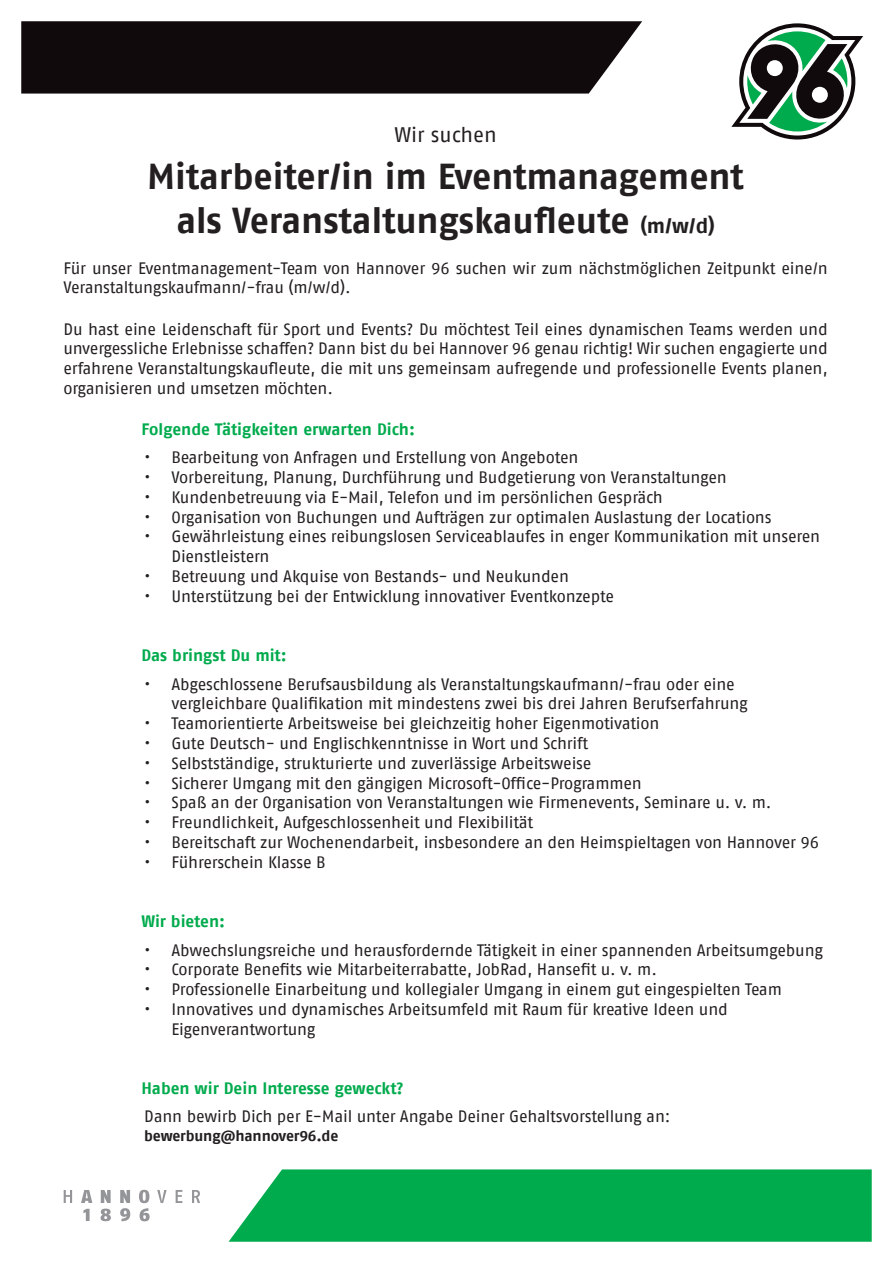
<style>
.page{position:relative;width:893px;height:1263px;background:#fff}
.page>*{position:absolute;margin:0;border:0;box-sizing:border-box;transform-origin:0 0}
.t1{font:36px/43.2px "Fago No Bold Lf";letter-spacing:-.005em;color:#231f20;text-align:center}
.t2{font:21px "Fago No Regular LF";color:#231f20}
.t3{font:16.5px/19.8px "Fago No Regular LF";letter-spacing:-.015em;color:#231f20}
.t4{font:16.5px "Fago No Bold Lf";letter-spacing:-.005em;color:#00ab4d}
.t5{font:15px "Fago No Bold Lf";letter-spacing:-.015em;color:#231f20}
.s1{font-size:21px}
</style>
<div class="page">
<div style="left:229px;top:1169px;width:643px;height:73px;background:#00ab4d"></div>
<svg style="left:21px;top:21px;width:621px;height:73px;background:#1d1618"></svg>
<svg style="left:731px;top:23px;width:132px;height:117px"></svg>
<svg style="left:64px;top:1190px;width:136px;height:31px"></svg>
<p class="t2" style="left:394px;top:123px;width:104px">Wir suchen</p>
<h1 class="t1" style="left:147px;top:155px;width:598px">Mitarbeiter/in im Eventmanagement als Veranstaltungskaufleute <span class="s1">(m/w/d)</span></h1>
<p class="t3" style="left:63px;top:258px;width:766px">Für unser Eventmanagement-Team von Hannover 96 suchen wir zum nächstmöglichen Zeitpunkt eine/n<br>Veranstaltungskaufmann/-frau (m/w/d).</p>
<p class="t3" style="left:63px;top:319px;width:766px;text-align:justify">Du hast eine Leidenschaft für Sport und Events? Du möchtest Teil eines dynamischen Teams werden und unvergessliche Erlebnisse schaffen? Dann bist du bei Hannover 96 genau richtig! Wir suchen engagierte und erfahrene Veranstaltungskaufleute, die mit uns gemeinsam aufregende und professionelle Events planen, organisieren und umsetzen möchten.</p>
<p class="t4" style="left:141px;top:419px;width:275px">Folgende Tätigkeiten erwarten Dich:</p>
<p class="t3" style="left:144px;top:447px;width:436px">• Bearbeitung von Anfragen und Erstellung von Angeboten</p>
<p class="t3" style="left:144px;top:467px;width:584px">• Vorbereitung, Planung, Durchführung und Budgetierung von Veranstaltungen</p>
<p class="t3" style="left:144px;top:487px;width:520px">• Kundenbetreuung via E-Mail, Telefon und im persönlichen Gespräch</p>
<p class="t3" style="left:144px;top:507px;width:629px">• Organisation von Buchungen und Aufträgen zur optimalen Auslastung der Locations</p>
<p class="t3" style="left:171px;top:527px;width:650px;text-indent:-27px">• Gewährleistung eines reibungslosen Serviceablaufes in enger Kommunikation mit unseren<br>Dienstleistern</p>
<p class="t3" style="left:144px;top:566px;width:426px">• Betreuung und Akquise von Bestands- und Neukunden</p>
<p class="t3" style="left:144px;top:586px;width:472px">• Unterstützung bei der Entwicklung innovativer Eventkonzepte</p>
<p class="t4" style="left:141px;top:646px;width:147px">Das bringst Du mit:</p>
<p class="t3" style="left:171px;top:674px;width:578px;text-indent:-27px">• Abgeschlossene Berufsausbildung als Veranstaltungskaufmann/-frau oder eine vergleichbare Qualifikation mit mindestens zwei bis drei Jahren Berufserfahrung</p>
<p class="t3" style="left:144px;top:713px;width:517px">• Teamorientierte Arbeitsweise bei gleichzeitig hoher Eigenmotivation</p>
<p class="t3" style="left:144px;top:733px;width:445px">• Gute Deutsch- und Englischkenntnisse in Wort und Schrift</p>
<p class="t3" style="left:144px;top:753px;width:449px">• Selbstständige, strukturierte und zuverlässige Arbeitsweise</p>
<p class="t3" style="left:144px;top:773px;width:499px">• Sicherer Umgang mit den gängigen Microsoft-Office-Programmen</p>
<p class="t3" style="left:144px;top:793px;width:629px">• Spaß an der Organisation von Veranstaltungen wie Firmenevents, Seminare u. v. m.</p>
<p class="t3" style="left:144px;top:812px;width:391px">• Freundlichkeit, Aufgeschlossenheit und Flexibilität</p>
<p class="t3" style="left:144px;top:832px;width:676px">• Bereitschaft zur Wochenendarbeit, insbesondere an den Heimspieltagen von Hannover 96</p>
<p class="t3" style="left:144px;top:852px;width:183px">• Führerschein Klasse B</p>
<p class="t4" style="left:141px;top:912px;width:85px">Wir bieten:</p>
<p class="t3" style="left:144px;top:940px;width:680px">• Abwechslungsreiche und herausfordernde Tätigkeit in einer spannenden Arbeitsumgebung</p>
<p class="t3" style="left:144px;top:959px;width:514px">• Corporate Benefits wie Mitarbeiterrabatte, JobRad, Hansefit u. v. m.</p>
<p class="t3" style="left:144px;top:979px;width:639px">• Professionelle Einarbeitung und kollegialer Umgang in einem gut eingespielten Team</p>
<p class="t3" style="left:171px;top:999px;width:558px;text-indent:-27px">• Innovatives und dynamisches Arbeitsumfeld mit Raum für kreative Ideen und<br>Eigenverantwortung</p>
<p class="t4" style="left:141px;top:1079px;width:264px">Haben wir Dein Interesse geweckt?</p>
<p class="t3" style="left:144px;top:1107px;width:528px">Dann bewirb Dich per E-Mail unter Angabe Deiner Gehaltsvorstellung an:</p>
<p class="t5" style="left:144px;top:1126px;width:196px">bewerbung@hannover96.de</p>
</div>
